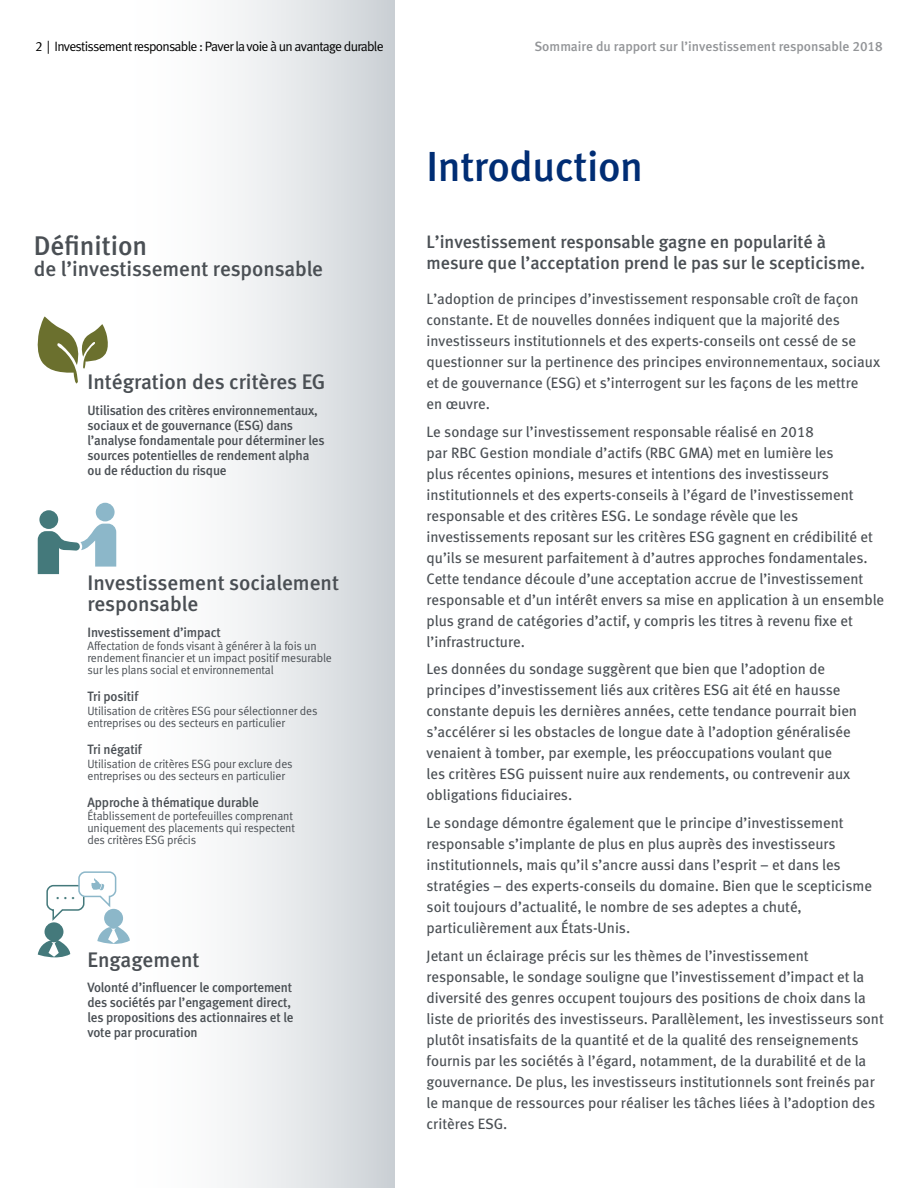
<style>
.page{position:relative;width:918px;height:1188px;background:#fff}
.page>*{position:absolute;margin:0;border:0;box-sizing:border-box;transform-origin:0 0}
.t1{font:42px "Meta Medium LF";letter-spacing:-.01em;color:#002d74}
.t2{font:27px "Meta Medium LF";color:#4a4f54}
.t3{font:21px/21px "Meta Medium LF";color:#4a4f54}
.t4{font:18px/21px "Meta Medium LF";color:#4a4f54}
.t5{font:18px "Myriad Pro";color:#44797b}
.t6{font:15px/21px "Meta Book LF";color:#4a4f54}
.t7{font:13.5px/15px "Meta Medium LF";letter-spacing:-.01em;color:#4a4f54;scale:.96 1}
.t8{font:13.5px "Meta Normal LF";letter-spacing:-.05em;color:#000}
.t9{font:13.5px "Meta Normal LF";letter-spacing:-.005em;color:#000}
.t10{font:13.5px "Meta Medium LF";color:#939598}
.t11{font:12px/12px "Meta Normal LF";letter-spacing:-.01em;color:#4a4f54;scale:.96 1}
</style>
<div class="page">
<div style="left:0;top:0;width:394px;height:1188px;background:linear-gradient(to right,#fff,#d8dce0)"></div>
<svg style="left:34px;top:316px;width:77px;height:67px"></svg>
<div style="left:96px;top:503px;width:19px;height:18px;background:#8cb7c9;border-radius:50%"></div>
<div style="left:39px;top:510px;width:19px;height:19px;background:#44797b;border-radius:50%"></div>
<svg style="left:38px;top:524px;width:78px;height:50px"></svg>
<svg style="left:38px;top:922px;width:33px;height:39px"></svg>
<div style="left:46px;top:885px;width:38px;height:26px;border:2px solid #44797b;border-radius:6px"></div>
<svg style="left:97px;top:909px;width:33px;height:39px"></svg>
<div style="left:79px;top:872px;width:37px;height:24px;background:#fff;border-radius:6px"></div>
<div style="left:78px;top:871px;width:38px;height:26px;border:2px solid #8cb7c9;border-radius:6px"></div>
<svg style="left:91px;top:878px;width:13px;height:12px"></svg>
<p class="t8" style="left:35px;top:38px;width:350px">2 | Investissement responsable : Paver la voie à un avantage durable</p>
<p class="t9" style="left:49px;top:38px;width:383px">| Investissement responsable : Paver la voie à un avantag durable</p>
<p class="t10" style="left:534px;top:38px;width:350px">Sommaire du rapport sur l’investissement responsable 2018</p>
<h2 class="t2" style="left:34px;top:230px;width:115px">Définition</h2>
<h3 class="t3" style="left:34px;top:258px;width:291px">de l’investissement responsable</h3>
<h3 class="t3" style="left:88px;top:371px;width:239px">Intégration des critères EG</h3>
<p class="t7" style="left:88px;top:403px;width:248px">Utilisation des critères environnementaux, sociaux et de gouvernance (ESG) dans l’analyse fondamentale pour déterminer les sources potentielles de rendement alpha ou de réduction du risque</p>
<h3 class="t3" style="left:88px;top:572px;width:253px">Investissement socialement responsable</h3>
<p class="t7" style="left:88px;top:625px;width:140px">Investissement d’impact</p>
<p class="t11" style="left:88px;top:640px;width:256px">Affectation de fonds visant à générer à la fois un rendement financier et un impact positif mesurable sur les plans social et environnemental</p>
<p class="t7" style="left:88px;top:689px;width:54px">Tri positif</p>
<p class="t11" style="left:88px;top:705px;width:241px">Utilisation de critères ESG pour sélectionner des entreprises ou des secteurs en particulier</p>
<p class="t7" style="left:88px;top:742px;width:58px">Tri négatif</p>
<p class="t11" style="left:88px;top:757px;width:215px">Utilisation de critères ESG pour exclure des entreprises ou des secteurs en particulier</p>
<p class="t7" style="left:88px;top:794px;width:180px">Approche à thématique durable</p>
<p class="t11" style="left:88px;top:810px;width:218px">Établissement de portefeuilles comprenant uniquement des placements qui respectent des critères ESG précis</p>
<p class="t5" style="left:56px;top:882px;width:20px">. . .</p>
<h3 class="t3" style="left:88px;top:949px;width:114px">Engagement</h3>
<p class="t7" style="left:88px;top:980px;width:216px">Volonté d’influencer le comportement des sociétés par l’engagement direct, les propositions des actionnaires et le vote par procuration</p>
<h1 class="t1" style="left:427px;top:143px;width:218px">Introduction</h1>
<p class="t4" style="left:427px;top:231px;width:440px">L’investissement responsable gagne en popularité à mesure que l’acceptation prend le pas sur le scepticisme.</p>
<p class="t6" style="left:427px;top:288px;width:455px">L’adoption de principes d’investissement responsable croît de façon constante. Et de nouvelles données indiquent que la majorité des investisseurs institutionnels et des experts-conseils ont cessé de se questionner sur la pertinence des principes environnementaux, sociaux et de gouvernance (ESG) et s’interrogent sur les façons de les mettre<br>en œuvre.</p>
<p class="t6" style="left:427px;top:421px;width:459px">Le sondage sur l’investissement responsable réalisé en 2018<br>par RBC Gestion mondiale d’actifs (RBC GMA) met en lumière les<br>plus récentes opinions, mesures et intentions des investisseurs institutionnels et des experts-conseils à l’égard de l’investissement responsable et des critères ESG. Le sondage révèle que les investissements reposant sur les critères ESG gagnent en crédibilité et qu’ils se mesurent parfaitement à d’autres approches fondamentales.<br>Cette tendance découle d’une acceptation accrue de l’investissement responsable et d’un intérêt envers sa mise en application à un ensemble plus grand de catégories d’actif, y compris les titres à revenu fixe et l’infrastructure.</p>
<p class="t6" style="left:427px;top:658px;width:432px">Les données du sondage suggèrent que bien que l’adoption de principes d’investissement liés aux critères ESG ait été en hausse constante depuis les dernières années, cette tendance pourrait bien s’accélérer si les obstacles de longue date à l’adoption généralisée venaient à tomber, par exemple, les préoccupations voulant que<br>les critères ESG puissent nuire aux rendements, ou contrevenir aux obligations fiduciaires.</p>
<p class="t6" style="left:427px;top:812px;width:447px">Le sondage démontre également que le principe d’investissement responsable s’implante de plus en plus auprès des investisseurs institutionnels, mais qu’il s’ancre aussi dans l’esprit – et dans les stratégies – des experts-conseils du domaine. Bien que le scepticisme soit toujours d’actualité, le nombre de ses adeptes a chuté, particulièrement aux États-Unis.</p>
<p class="t6" style="left:427px;top:945px;width:459px">Jetant un éclairage précis sur les thèmes de l’investissement responsable, le sondage souligne que l’investissement d’impact et la diversité des genres occupent toujours des positions de choix dans la liste de priorités des investisseurs. Parallèlement, les investisseurs sont plutôt insatisfaits de la quantité et de la qualité des renseignements fournis par les sociétés à l’égard, notamment, de la durabilité et de la gouvernance. De plus, les investisseurs institutionnels sont freinés par le manque de ressources pour réaliser les tâches liées à l’adoption des critères ESG.</p>
</div>
